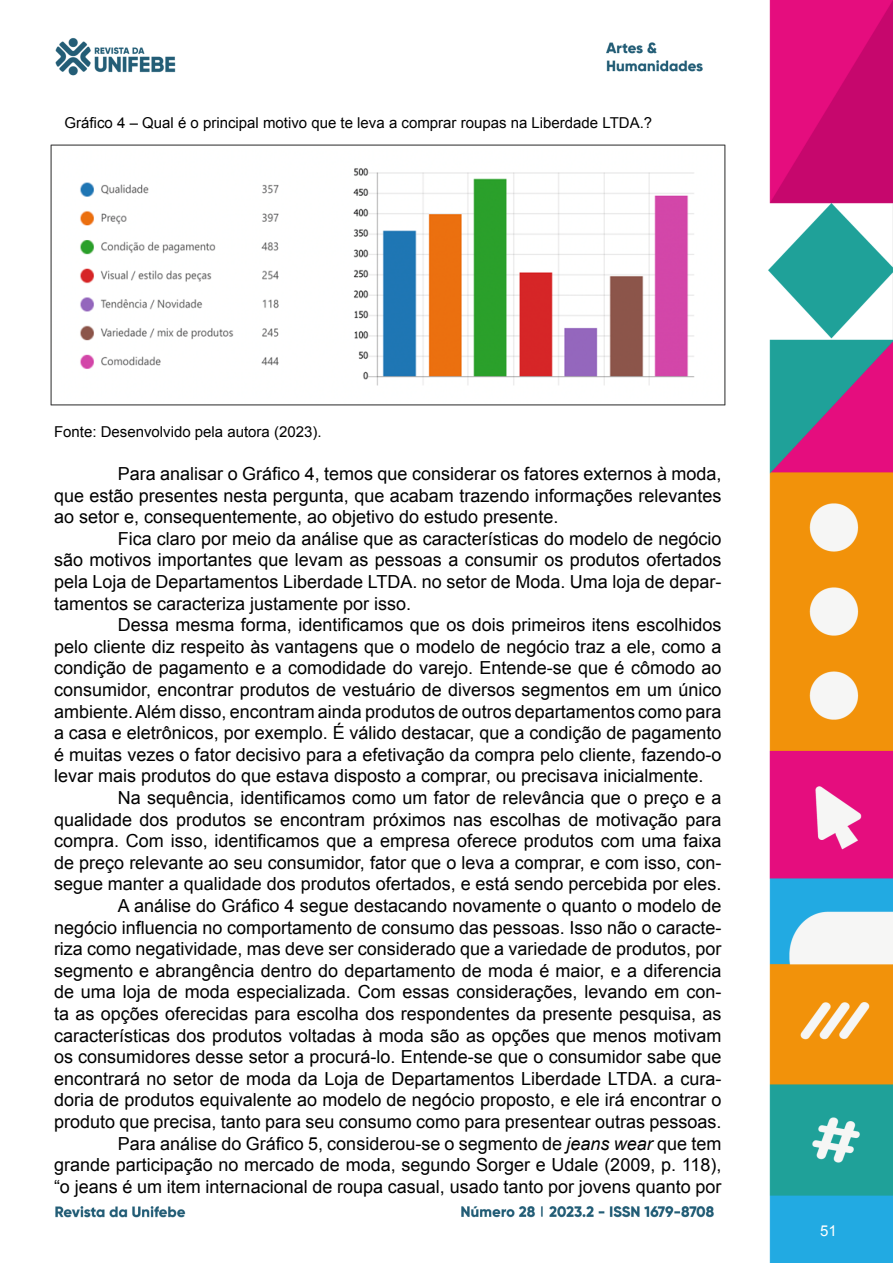
<style>
.page{position:relative;width:893px;height:1263px;background:#fff}
.page>*{position:absolute;margin:0;border:0;box-sizing:border-box;transform-origin:0 0}
.Corpo_A{font:18px/21.6px "Arial";color:#000;text-align:justify}
.Corpo_A-2{font:15px "Arial";color:#000}
.t1{font:15px "Arial";color:#fff}
.s1{font-family:"Arial Unicode MS"}
.s2{font-style:italic}
</style>
<div class="page">
<img style="left:50px;top:0;width:843px;height:1263px">
<img style="left:50px;top:145px;width:675px;height:261px">
<p class="Corpo_A-2" style="left:65px;top:113px;width:589px">Gráfico 4 – Qual é o principal motivo que te leva a comprar roupas na Liberdade LTDA.?</p>
<p class="Corpo_A-2" style="left:54px;top:422px;width:269px">Fonte: Desenvolvido pela autora (2023).</p>
<p class="Corpo_A" style="left:54px;top:463px;width:669px;text-indent:64px">Para analisar o Gráfico 4, temos que considerar os fatores externos <span class="s1">à</span> moda, que estão presentes nesta pergunta, que acabam trazendo informações relevantes ao setor e, consequentemente, ao objetivo do estudo presente.</p>
<p class="Corpo_A" style="left:54px;top:528px;width:669px;text-indent:64px">Fica claro por meio da análise que as características do modelo de negócio são motivos importantes que levam as pessoas a consumir os produtos ofertados pela Loja de Departamentos Liberdade LTDA. no setor de Moda. Uma loja de depar&shy;tamentos se caracteriza justamente por isso.</p>
<p class="Corpo_A" style="left:54px;top:614px;width:669px;text-indent:64px">Dessa mesma forma, identificamos que os dois primeiros itens escolhidos pelo cliente diz respeito às vantagens que o modelo de negócio traz a ele, como a condição de pagamento e a comodidade do varejo. Entende-se que é cômodo ao consumidor, encontrar produtos de vestuário de diversos segmentos em um único ambiente. Além disso, encontram ainda produtos de outros departamentos como para a casa e eletrônicos, por exemplo. É válido destacar, que a condição de pagamento é muitas vezes o fator decisivo para a efetivação da compra pelo cliente, fazendo-o levar mais produtos do que estava disposto a comprar, ou precisava inicialmente.</p>
<p class="Corpo_A" style="left:54px;top:787px;width:669px;text-indent:64px">Na sequência, identificamos como um fator de relevância que o preço e a qualidade dos produtos se encontram próximos nas escolhas de motivação para compra. Com isso, identificamos que a empresa oferece produtos com uma faixa de preço relevante ao seu consumidor, fator que o leva a comprar, e com isso, con&shy;segue manter a qualidade dos produtos ofertados, e está sendo percebida por eles.</p>
<p class="Corpo_A" style="left:54px;top:895px;width:669px;text-indent:64px">A análise do Gráfico 4 segue destacando novamente o quanto o modelo de negócio influencia no comportamento de consumo das pessoas. Isso não o caracte&shy;riza como negatividade, mas deve ser considerado que a variedade de produtos, por segmento e abrangência dentro do departamento de moda é maior, e a diferencia de uma loja de moda especializada. Com essas considerações, levando em con&shy;ta as opções oferecidas para escolha dos respondentes da presente pesquisa, as características dos produtos voltadas à moda são as opções que menos motivam os consumidores desse setor a procurá-lo. Entende-se que o consumidor sabe que encontrará no setor de moda da Loja de Departamentos Liberdade LTDA. a cura&shy;doria de produtos equivalente ao modelo de negócio proposto, e ele irá encontrar o produto que precisa, tanto para seu consumo como para presentear outras pessoas.</p>
<p class="Corpo_A" style="left:54px;top:1133px;width:669px;text-indent:64px">Para análise do Gráfico 5, considerou-se o segmento de <span class="s2">jeans wear</span> que tem grande participação no mercado de moda, segundo Sorger e Udale (2009, p. 118), “o jeans é um item internacional de roupa casual, usado tanto por jovens quanto por</p>
<p class="t1" style="left:820px;top:1220px;width:18px">51</p>
</div>
